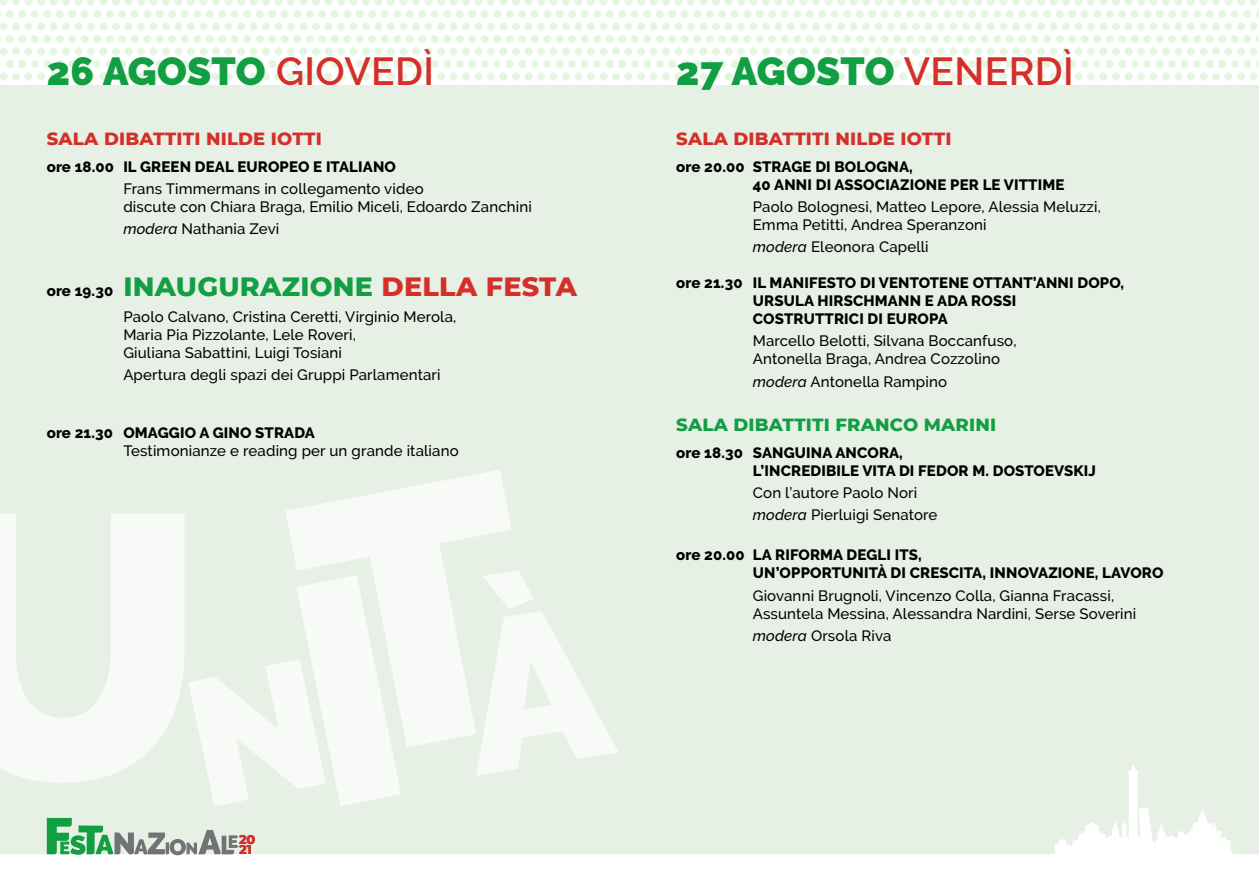
<style>
.page{position:relative;width:1259px;height:893px;background:#fff}
.page>*{position:absolute;margin:0;border:0;box-sizing:border-box;transform-origin:0 0}
.t1{font:900 39px "Raleway";letter-spacing:.005em;color:#129e43}
.t2{font:800 27px "Montserrat";letter-spacing:.01em;color:#129e43}
.t3{font:800 18px "Montserrat";letter-spacing:.01em;color:#d42f29}
.t4{font:800 18px "Montserrat";letter-spacing:.01em;color:#129e43}
.t5{font:500 15px/18px "Raleway";letter-spacing:.01em;color:#000}
.t6{font:800 15px/18px "Raleway";letter-spacing:.01em;color:#000}
.t7{font:800 12.9px/10.2px "Montserrat";color:#d42f29}
.s1{font-weight:600;color:#d42f29}
.s2{font-style:italic}
.s3{font-family:"Raleway";font-size:15px;color:#000}
.s4{color:#d42f29}
</style>
<div class="page">
<svg style="left:0;top:0;width:1259px;height:81px"></svg>
<div style="left:0;top:85px;width:1259px;height:769px;background:#e7f0e4"></div>
<svg style="left:47px;top:818px;width:191px;height:37px"></svg>
<svg style="left:0;top:514px;width:184px;height:269px;fill:#f7faf6"></svg>
<svg style="left:188px;top:575px;width:213px;height:232px"></svg>
<svg style="left:285px;top:470px;width:227px;height:277px;fill:#f7faf6"></svg>
<svg style="left:476px;top:570px;width:142px;height:205px"></svg>
<h1 class="t1" style="left:47px;top:49px;width:389px">26 AGOSTO <span class="s1">GIOVEDÌ</span></h1>
<h1 class="t1" style="left:676px;top:49px;width:399px">27 AGOSTO <span class="s1">VENERDÌ</span></h1>
<p class="t3" style="left:47px;top:125px;width:277px">SALA DIBATTITI NILDE IOTTI</p>
<p class="t6" style="left:47px;top:157px;width:351px">ore 18.00 IL GREEN DEAL EUROPEO E ITALIANO</p>
<p class="t5" style="left:123px;top:179px;width:410px">Frans Timmermans in collegamento video<br>discute con Chiara Braga, Emilio Miceli, Edoardo Zanchini</p>
<p class="t5" style="left:123px;top:220px;width:157px"><span class="s2">modera</span> Nathania Zevi</p>
<h2 class="t2" style="left:47px;top:266px;width:532px"><span class="s3">ore 19.30</span> INAUGURAZIONE <span class="s4">DELLA FESTA</span></h2>
<p class="t5" style="left:123px;top:308px;width:334px">Paolo Calvano, Cristina Ceretti, Virginio Merola,<br>Maria Pia Pizzolante, Lele Roveri,<br>Giuliana Sabattini, Luigi Tosiani</p>
<p class="t5" style="left:123px;top:366px;width:319px">Apertura degli spazi dei Gruppi Parlamentari</p>
<p class="t6" style="left:47px;top:423px;width:270px">ore 21.30 OMAGGIO A GINO STRADA</p>
<p class="t5" style="left:123px;top:441px;width:337px">Testimonianze e reading per un grande italiano</p>
<p class="t7" style="left:239px;top:834px;width:18px">20<br>21</p>
<p class="t3" style="left:676px;top:125px;width:277px">SALA DIBATTITI NILDE IOTTI</p>
<p class="t6" style="left:753px;top:157px;width:313px;text-indent:-77px">ore 20.00 STRAGE DI BOLOGNA,<br>40 ANNI DI ASSOCIAZIONE PER LE VITTIME</p>
<p class="t5" style="left:753px;top:197px;width:349px">Paolo Bolognesi, Matteo Lepore, Alessia Meluzzi,<br>Emma Petitti, Andrea Speranzoni</p>
<p class="t5" style="left:753px;top:238px;width:177px"><span class="s2">modera</span> Eleonora Capelli</p>
<p class="t6" style="left:753px;top:274px;width:373px;text-indent:-77px">ore 21.30 IL MANIFESTO DI VENTOTENE OTTANT’ANNI DOPO,<br>URSULA HIRSCHMANN E ADA ROSSI<br>COSTRUTTRICI DI EUROPA</p>
<p class="t5" style="left:753px;top:332px;width:265px">Marcello Belotti, Silvana Boccanfuso,<br>Antonella Braga, Andrea Cozzolino</p>
<p class="t5" style="left:753px;top:372px;width:196px"><span class="s2">modera</span> Antonella Rampino</p>
<p class="t4" style="left:676px;top:411px;width:321px">SALA DIBATTITI FRANCO MARINI</p>
<p class="t6" style="left:753px;top:443px;width:345px;text-indent:-77px">ore 18.30 SANGUINA ANCORA,<br>L’INCREDIBILE VITA DI FEDOR M. DOSTOEVSKIJ</p>
<p class="t5" style="left:753px;top:481px;width:186px;line-height:22.2px">Con l’autore Paolo Nori <span class="s2">modera</span> Pierluigi Senatore</p>
<p class="t6" style="left:753px;top:546px;width:412px;text-indent:-77px">ore 20.00 LA RIFORMA DEGLI ITS,<br>UN’OPPORTUNITÀ DI CRESCITA, INNOVAZIONE, LAVORO</p>
<p class="t5" style="left:753px;top:586px;width:385px">Giovanni Brugnoli, Vincenzo Colla, Gianna Fracassi,<br>Assuntela Messina, Alessandra Nardini, Serse Soverini</p>
<p class="t5" style="left:753px;top:626px;width:140px"><span class="s2">modera</span> Orsola Riva</p>
</div>
